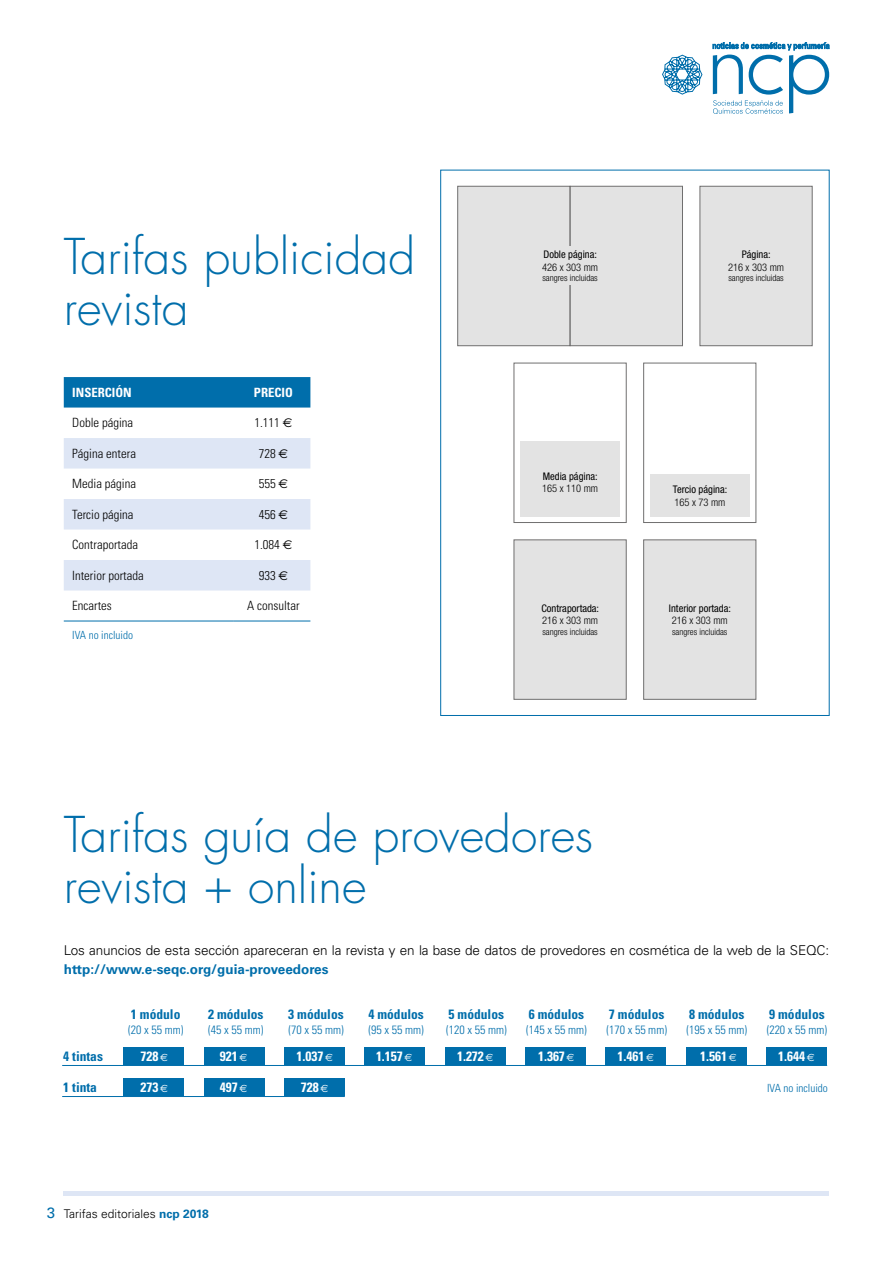
<style>
.page{position:relative;width:893px;height:1263px;background:#fff}
.page>*{position:absolute;margin:0;border:0;box-sizing:border-box;transform-origin:0 0}
.t1{font:300 48px/51px "Futura Std";color:#006eab}
.t2{font:300 13.5px "Univers LT Std";letter-spacing:-.01em;color:#000}
.t3{font:700 condensed 13.5px "Univers LT Std";color:#006eab}
.t4{font:700 condensed 13.5px "Univers LT Std";color:#fff}
.t5{font:700 13.5px "Univers LT Std";color:#006eab}
.t6{font:300 condensed 12.75px "Univers LT Std";color:#000}
.t7{font:700 condensed 12.75px "Univers LT Std";color:#fff}
.t8{font:300 condensed 12px "Univers LT Std";color:#006eab}
.t9{font:300 12px "Univers LT Std";color:#000}
.t10{font:300 condensed 11.25px "Univers LT Std";color:#006eab}
.t11{font:condensed 10.5px "Helvetica Neue LT Std";color:#000}
.t12{font:300 condensed 10.5px "Helvetica Neue LT Std";color:#000}
.t13{font:300 condensed 9px "Helvetica Neue LT Std";color:#000}
.s1{font-family:"Euro Sans";font-weight:400;font-stretch:normal}
.s2{font-family:"Euro Sans";font-weight:400;font-stretch:normal;font-size:10.5px}
.s3{font-weight:400;font-size:15px;color:#006eab}
.s4{font-weight:700;color:#006eab}
</style>
<div class="page">
<svg style="left:662px;top:54px;width:41px;height:41px"></svg>
<svg style="left:713px;top:42px;width:116px;height:72px"></svg>
<div style="left:457px;top:186px;width:113px;height:160px;background:#e3e3e3;border:1px solid #706f6f"></div>
<div style="left:570px;top:186px;width:113px;height:160px;background:#e3e3e3;border:1px solid #706f6f"></div>
<div style="left:506px;top:247px;width:128px;height:38px;background:#e3e3e3"></div>
<div style="left:700px;top:186px;width:112px;height:160px;background:#e3e3e3;border:1px solid #706f6f"></div>
<div style="left:643px;top:363px;width:113px;height:160px;background:#fff;border:1px solid #706f6f"></div>
<div style="left:520px;top:441px;width:100px;height:76px;background:#e3e3e3"></div>
<div style="left:643px;top:540px;width:113px;height:159px;background:#e3e3e3;border:1px solid #706f6f"></div>
<div style="left:514px;top:540px;width:112px;height:159px;background:#e3e3e3"></div>
<div style="left:650px;top:474px;width:99px;height:43px;background:#e3e3e3"></div>
<div style="left:64px;top:377px;width:246px;height:31px;background:#006eab"></div>
<svg style="left:64px;top:438px;width:246px;height:152px"></svg>
<hr style="left:64px;top:621px;width:170px;height:1px;background:#006eab">
<hr style="left:234px;top:621px;width:76px;height:1px;background:#006eab">
<div style="left:124px;top:1047px;width:60px;height:18px;background:#006eab"></div>
<div style="left:204px;top:1047px;width:60px;height:18px;background:#006eab"></div>
<div style="left:284px;top:1047px;width:61px;height:18px;background:#006eab"></div>
<div style="left:365px;top:1047px;width:60px;height:18px;background:#006eab"></div>
<div style="left:445px;top:1047px;width:60px;height:18px;background:#006eab"></div>
<div style="left:525px;top:1047px;width:61px;height:18px;background:#006eab"></div>
<div style="left:606px;top:1047px;width:60px;height:18px;background:#006eab"></div>
<div style="left:686px;top:1047px;width:61px;height:18px;background:#006eab"></div>
<div style="left:766px;top:1047px;width:61px;height:18px;background:#006eab"></div>
<hr style="left:62px;top:1065px;width:765px;height:1px;background:#006eab">
<div style="left:124px;top:1078px;width:60px;height:18px;background:#006eab"></div>
<div style="left:204px;top:1078px;width:60px;height:18px;background:#006eab"></div>
<div style="left:284px;top:1078px;width:61px;height:18px;background:#006eab"></div>
<hr style="left:62px;top:1096px;width:283px;height:1px;background:#006eab">
<div style="left:64px;top:1191px;width:765px;height:5px;background:#dee6f5"></div>
<h1 class="t1" style="left:64px;top:233px;width:353px">Tarifas publicidad revista</h1>
<p class="t7" style="left:72px;top:385px;width:61px">INSERCIÓN</p>
<p class="t7" style="left:254px;top:385px;width:40px">PRECIO</p>
<p class="t6" style="left:72px;top:415px;width:62px">Doble página</p>
<p class="t6" style="left:254px;top:415px;width:39px">1.111 <span class="s1">E</span></p>
<p class="t6" style="left:72px;top:446px;width:65px">Página entera</p>
<p class="t6" style="left:259px;top:446px;width:31px">728 <span class="s1">E</span></p>
<p class="t6" style="left:72px;top:476px;width:65px">Media página</p>
<p class="t6" style="left:259px;top:476px;width:31px">555 <span class="s1">E</span></p>
<p class="t6" style="left:72px;top:507px;width:63px">Tercio página</p>
<p class="t6" style="left:259px;top:507px;width:31px">456 <span class="s1">E</span></p>
<p class="t6" style="left:72px;top:537px;width:67px">Contraportada</p>
<p class="t6" style="left:254px;top:537px;width:39px">1.084 <span class="s1">E</span></p>
<p class="t6" style="left:72px;top:568px;width:73px">Interior portada</p>
<p class="t6" style="left:259px;top:568px;width:31px">933 <span class="s1">E</span></p>
<p class="t6" style="left:72px;top:598px;width:41px">Encartes</p>
<p class="t6" style="left:247px;top:598px;width:54px">A consultar</p>
<p class="t10" style="left:72px;top:628px;width:62px">IVA no incluido</p>
<p class="t11" style="left:544px;top:248px;width:55px">Doble página:</p>
<p class="t12" style="left:542px;top:261px;width:58px">426 x 303 mm</p>
<p class="t13" style="left:542px;top:273px;width:57px">sangres incluidas</p>
<p class="t11" style="left:742px;top:248px;width:30px">Página:</p>
<p class="t12" style="left:728px;top:261px;width:58px">216 x 303 mm</p>
<p class="t13" style="left:728px;top:273px;width:57px">sangres incluidas</p>
<p class="t11" style="left:543px;top:470px;width:56px">Media página:</p>
<p class="t12" style="left:542px;top:483px;width:58px">165 x 110 mm</p>
<p class="t11" style="left:673px;top:483px;width:56px">Tercio página:</p>
<p class="t12" style="left:674px;top:496px;width:53px">165 x 73 mm</p>
<p class="t11" style="left:541px;top:602px;width:59px">Contraportada:</p>
<p class="t12" style="left:542px;top:614px;width:58px">216 x 303 mm</p>
<p class="t13" style="left:542px;top:627px;width:57px">sangres incluidas</p>
<p class="t11" style="left:669px;top:602px;width:63px">Interior portada:</p>
<p class="t12" style="left:672px;top:614px;width:58px">216 x 303 mm</p>
<p class="t13" style="left:672px;top:627px;width:57px">sangres incluidas</p>
<h1 class="t1" style="left:64px;top:810px;width:531px">Tarifas guía de provedores revista + online</h1>
<p class="t2" style="left:64px;top:942px;width:767px">Los anuncios de esta sección apareceran en la revista y en la base de datos de provedores en cosmética de la web de la SEQC:</p>
<p class="t5" style="left:64px;top:962px;width:266px">http://www.e-seqc.org/guia-proveedores</p>
<p class="t3" style="left:131px;top:1005px;width:51px">1 módulo</p>
<p class="t3" style="left:208px;top:1005px;width:57px">2 módulos</p>
<p class="t3" style="left:288px;top:1005px;width:57px">3 módulos</p>
<p class="t3" style="left:368px;top:1005px;width:57px">4 módulos</p>
<p class="t3" style="left:449px;top:1005px;width:57px">5 módulos</p>
<p class="t3" style="left:529px;top:1005px;width:57px">6 módulos</p>
<p class="t3" style="left:609px;top:1005px;width:57px">7 módulos</p>
<p class="t3" style="left:689px;top:1005px;width:57px">8 módulos</p>
<p class="t3" style="left:769px;top:1005px;width:57px">9 módulos</p>
<p class="t8" style="left:128px;top:1022px;width:57px">(20 x 55 mm)</p>
<p class="t8" style="left:208px;top:1022px;width:57px">(45 x 55 mm)</p>
<p class="t8" style="left:288px;top:1022px;width:57px">(70 x 55 mm)</p>
<p class="t8" style="left:369px;top:1022px;width:57px">(95 x 55 mm)</p>
<p class="t8" style="left:446px;top:1022px;width:62px">(120 x 55 mm)</p>
<p class="t8" style="left:526px;top:1022px;width:62px">(145 x 55 mm)</p>
<p class="t8" style="left:606px;top:1022px;width:62px">(170 x 55 mm)</p>
<p class="t8" style="left:686px;top:1022px;width:62px">(195 x 55 mm)</p>
<p class="t8" style="left:767px;top:1022px;width:62px">(220 x 55 mm)</p>
<p class="t3" style="left:63px;top:1047px;width:41px">4 tintas</p>
<p class="t4" style="left:140px;top:1047px;width:29px">728 <span class="s2">E</span></p>
<p class="t4" style="left:220px;top:1047px;width:29px">921 <span class="s2">E</span></p>
<p class="t4" style="left:296px;top:1047px;width:38px">1.037 <span class="s2">E</span></p>
<p class="t4" style="left:376px;top:1047px;width:38px">1.157 <span class="s2">E</span></p>
<p class="t4" style="left:457px;top:1047px;width:38px">1.272 <span class="s2">E</span></p>
<p class="t4" style="left:538px;top:1047px;width:38px">1.367 <span class="s2">E</span></p>
<p class="t4" style="left:617px;top:1047px;width:38px">1.461 <span class="s2">E</span></p>
<p class="t4" style="left:700px;top:1047px;width:38px">1.561 <span class="s2">E</span></p>
<p class="t4" style="left:778px;top:1047px;width:38px">1.644 <span class="s2">E</span></p>
<p class="t3" style="left:63px;top:1079px;width:35px">1 tinta</p>
<p class="t4" style="left:140px;top:1079px;width:29px">273 <span class="s2">E</span></p>
<p class="t4" style="left:220px;top:1079px;width:29px">497 <span class="s2">E</span></p>
<p class="t4" style="left:301px;top:1079px;width:29px">728 <span class="s2">E</span></p>
<p class="t10" style="left:767px;top:1082px;width:62px">IVA no incluido</p>
<p class="t9" style="left:47px;top:1206px;width:163px"><span class="s3">3</span> Tarifas editoriales <span class="s4">ncp 2018</span></p>
</div>
